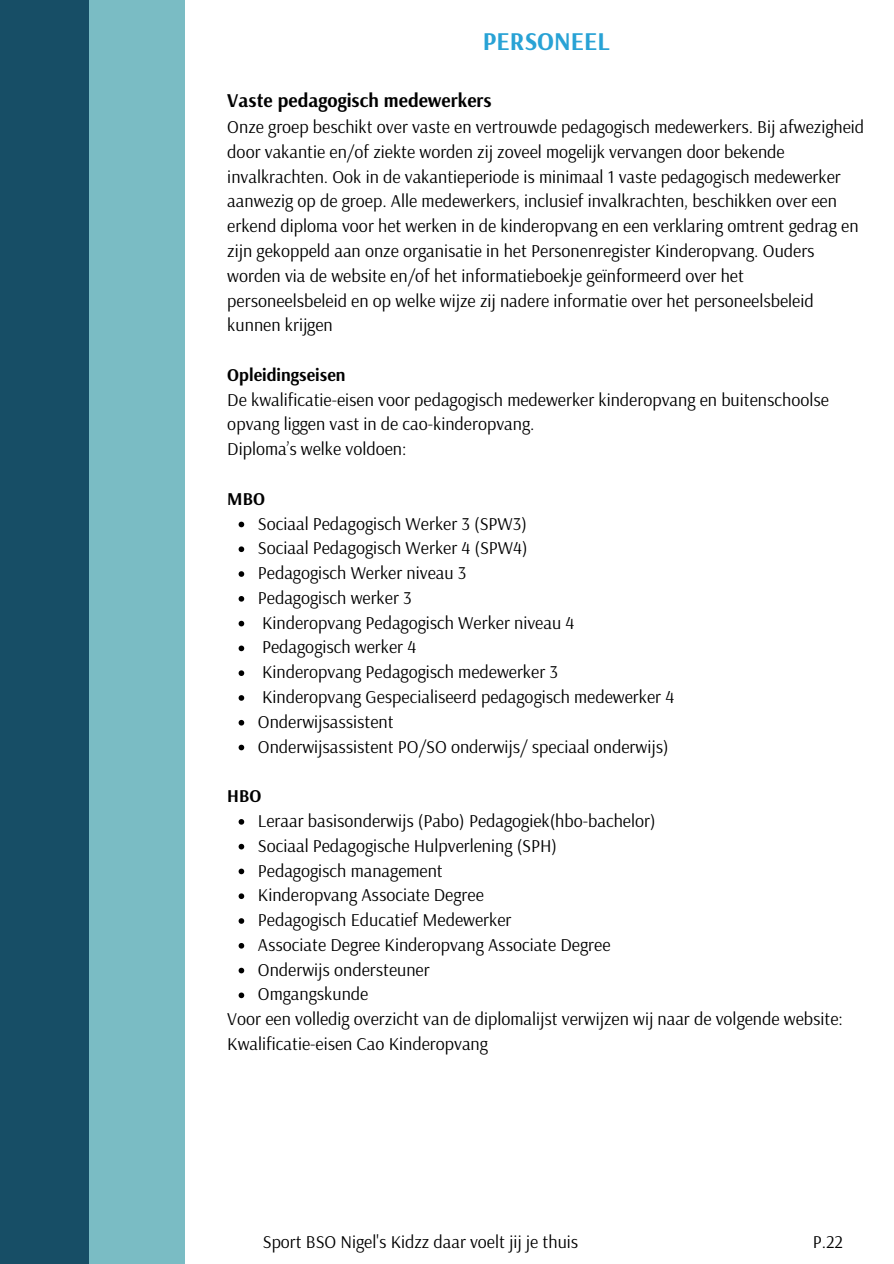
<style>
.page{position:relative;width:894px;height:1264px;background:#fff}
.page>*{position:absolute;margin:0;border:0;box-sizing:border-box;transform-origin:0 0}
.t1{font:700 25.5px "Arsenal";color:#28a2d5}
.t2{font:700 19.5px "Arsenal";color:#000}
.t3{font:18px/24.8px "Arsenal";color:#000}
.t4{font:700 18px "Arsenal";color:#000}
</style>
<div class="page">
<div style="left:0;top:0;width:89px;height:1263px;background:#174e66"></div>
<div style="left:89px;top:0;width:96px;height:1263px;background:#7abcc4"></div>
<svg style="left:238px;top:521px;width:6px;height:6px"></svg>
<svg style="left:238px;top:546px;width:6px;height:6px"></svg>
<svg style="left:238px;top:571px;width:6px;height:6px"></svg>
<svg style="left:238px;top:596px;width:6px;height:5px"></svg>
<svg style="left:238px;top:620px;width:6px;height:6px"></svg>
<svg style="left:238px;top:645px;width:6px;height:6px"></svg>
<svg style="left:238px;top:670px;width:6px;height:6px"></svg>
<svg style="left:238px;top:695px;width:6px;height:5px"></svg>
<svg style="left:238px;top:720px;width:6px;height:5px"></svg>
<svg style="left:238px;top:744px;width:6px;height:6px"></svg>
<svg style="left:238px;top:819px;width:6px;height:5px"></svg>
<svg style="left:238px;top:843px;width:6px;height:6px"></svg>
<svg style="left:238px;top:868px;width:6px;height:6px"></svg>
<svg style="left:238px;top:893px;width:6px;height:6px"></svg>
<svg style="left:238px;top:918px;width:6px;height:5px"></svg>
<svg style="left:238px;top:943px;width:6px;height:5px"></svg>
<svg style="left:238px;top:967px;width:6px;height:6px"></svg>
<svg style="left:238px;top:992px;width:6px;height:6px"></svg>
<h1 class="t1" style="left:483px;top:24px;width:128px">PERSONEEL</h1>
<p class="t2" style="left:227px;top:88px;width:266px">Vaste pedagogisch medewerkers</p>
<p class="t3" style="left:227px;top:114px;width:638px">Onze groep beschikt over vaste en vertrouwde pedagogisch medewerkers. Bij afwezigheid door vakantie en/of ziekte worden zij zoveel mogelijk vervangen door bekende invalkrachten. Ook in de vakantieperiode is minimaal 1 vaste pedagogisch medewerker aanwezig op de groep. Alle medewerkers, inclusief invalkrachten, beschikken over een erkend diploma voor het werken in de kinderopvang en een verklaring omtrent gedrag en zijn gekoppeld aan onze organisatie in het Personenregister Kinderopvang. Ouders worden via de website en/of het informatieboekje geïnformeerd over het personeelsbeleid en op welke wijze zij nadere informatie over het personeelsbeleid kunnen krijgen</p>
<p class="t4" style="left:227px;top:363px;width:120px">Opleidingseisen</p>
<p class="t3" style="left:227px;top:386px;width:603px">De kwalificatie-eisen voor pedagogisch medewerker kinderopvang en buitenschoolse opvang liggen vast in de cao-kinderopvang.<br>Diploma’s welke voldoen:</p>
<p class="t4" style="left:227px;top:487px;width:39px">MBO</p>
<p class="t3" style="left:258px;top:510px;width:417px">Sociaal Pedagogisch Werker 3 (SPW3)<br>Sociaal Pedagogisch Werker 4 (SPW4)<br>Pedagogisch Werker niveau 3<br>Pedagogisch werker 3<br>Kinderopvang Pedagogisch Werker niveau 4<br>Pedagogisch werker 4<br>Kinderopvang Pedagogisch medewerker 3<br>Kinderopvang Gespecialiseerd pedagogisch medewerker 4<br>Onderwijsassistent<br>Onderwijsassistent PO/SO onderwijs/ speciaal onderwijs)</p>
<p class="t4" style="left:227px;top:784px;width:35px">HBO</p>
<p class="t3" style="left:258px;top:807px;width:399px">Leraar basisonderwijs (Pabo) Pedagogiek(hbo-bachelor)<br>Sociaal Pedagogische Hulpverlening (SPH)<br>Pedagogisch management<br>Kinderopvang Associate Degree<br>Pedagogisch Educatief Medewerker<br>Associate Degree Kinderopvang Associate Degree Onderwijs ondersteuner<br>Omgangskunde</p>
<p class="t3" style="left:227px;top:1006px;width:617px">Voor een volledig overzicht van de diplomalijst verwijzen wij naar de volgende website:<br>Kwalificatie-eisen Cao Kinderopvang</p>
<p class="t3" style="left:263px;top:1228px;width:317px">Sport BSO Nigel's Kidzz daar voelt jij je thuis</p>
<p class="t3" style="left:812px;top:1228px;width:32px">P.22</p>
</div>
